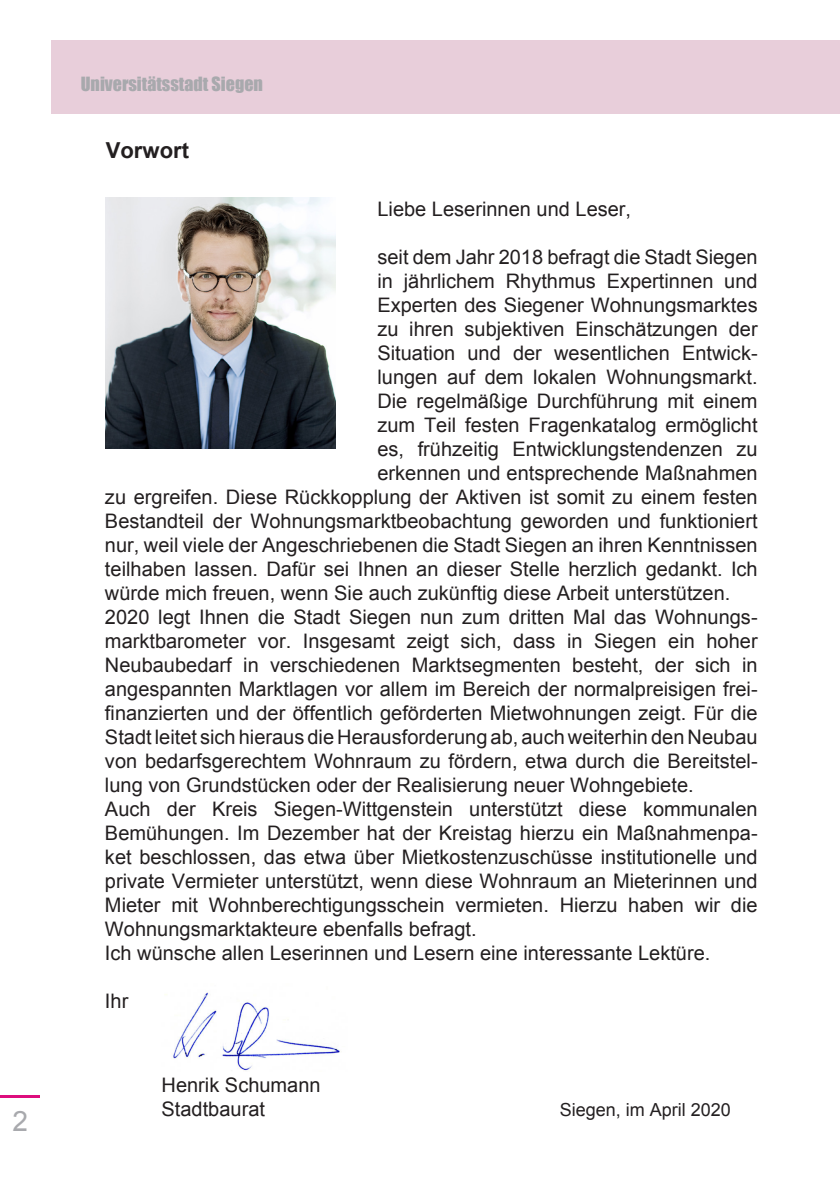
<style>
.page{position:relative;width:840px;height:1191px;background:#fff}
.page>*{position:absolute;margin:0;border:0;box-sizing:border-box;transform-origin:0 0}
.t1{font:28px "Arial";color:#a8a9ad}
.t2{font:700 22px "Arial";color:#231f20}
.t3{font:20px/24px "Arial";color:#231f20}
.t4{font:18px "Impact";color:#a8a9ad}
.t5{font:18px "Arial";color:#231f20}
</style>
<div class="page">
<div style="left:51px;top:40px;width:788px;height:73px;background:#e8ceda"></div>
<hr style="left:0;top:1094px;width:40px;height:3px;background:#dd0d7d">
<img style="left:165px;top:992px;width:175px;height:79px">
<img style="left:106px;top:198px;width:229px;height:250px">
<h1 class="t1" style="left:12px;top:1103px;width:17px">2</h1>
<p class="t4" style="left:81px;top:70px;width:184px">Universitätsstadt Siegen</p>
<p class="t2" style="left:106px;top:135px;width:85px">Vorwort</p>
<p class="t3" style="left:377px;top:197px;width:255px">Liebe Leserinnen und Leser,</p>
<p class="t3" style="left:377px;top:245px;width:381px;text-align:justify">seit dem Jahr 2018 befragt die Stadt Siegen in jährlichem Rhythmus Expertinnen und Experten des Siegener Wohnungsmarktes zu ihren subjektiven Einschätzungen der Situation und der wesentlichen Entwick&shy;lungen auf dem lokalen Wohnungsmarkt.<br>Die regelmäßige Durchführung mit einem zum Teil festen Fragenkatalog ermöglicht es, frühzeitig Entwicklungstendenzen zu erkennen und entsprechende Maßnahmen</p>
<p class="t3" style="left:105px;top:485px;width:653px">zu ergreifen. Diese Rückkopplung der Aktiven ist somit zu einem festen Bestandteil der Wohnungsmarktbeobachtung geworden und funktioniert nur, weil viele der Angeschriebenen die Stadt Siegen an ihren Kenntnissen teilhaben lassen. Dafür sei Ihnen an dieser Stelle herzlich gedankt. Ich würde mich freuen, wenn Sie auch zukünftig diese Arbeit unterstützen.<br>2020 legt Ihnen die Stadt Siegen nun zum dritten Mal das Wohnungs&shy;marktbarometer vor. Insgesamt zeigt sich, dass in Siegen ein hoher Neubaubedarf in verschiedenen Marktsegmenten besteht, der sich in angespannten Marktlagen vor allem im Bereich der normalpreisigen frei&shy;finanzierten und der öffentlich geförderten Mietwohnungen zeigt. Für die Stadt leitet sich hieraus die Herausforderung ab, auch weiterhin den Neubau von bedarfsgerechtem Wohnraum zu fördern, etwa durch die Bereitstel&shy;lung von Grundstücken oder der Realisierung neuer Wohngebiete.<br>Auch der Kreis Siegen-Wittgenstein unterstützt diese kommunalen Bemühungen. Im Dezember hat der Kreistag hierzu ein Maßnahmenpa&shy;ket beschlossen, das etwa über Mietkostenzuschüsse institutionelle und private Vermieter unterstützt, wenn diese Wohnraum an Mieterinnen und Mieter mit Wohnberechtigungsschein vermieten. Hierzu haben wir die Wohnungsmarktakteure ebenfalls befragt.<br>Ich wünsche allen Leserinnen und Lesern eine interessante Lektüre.</p>
<p class="t3" style="left:105px;top:989px;width:25px">Ihr</p>
<p class="t3" style="left:161px;top:1072px;width:160px">Henrik Schumann<br>Stadtbaurat</p>
<p class="t5" style="left:559px;top:1097px;width:173px">Siegen, im April 2020</p>
</div>
